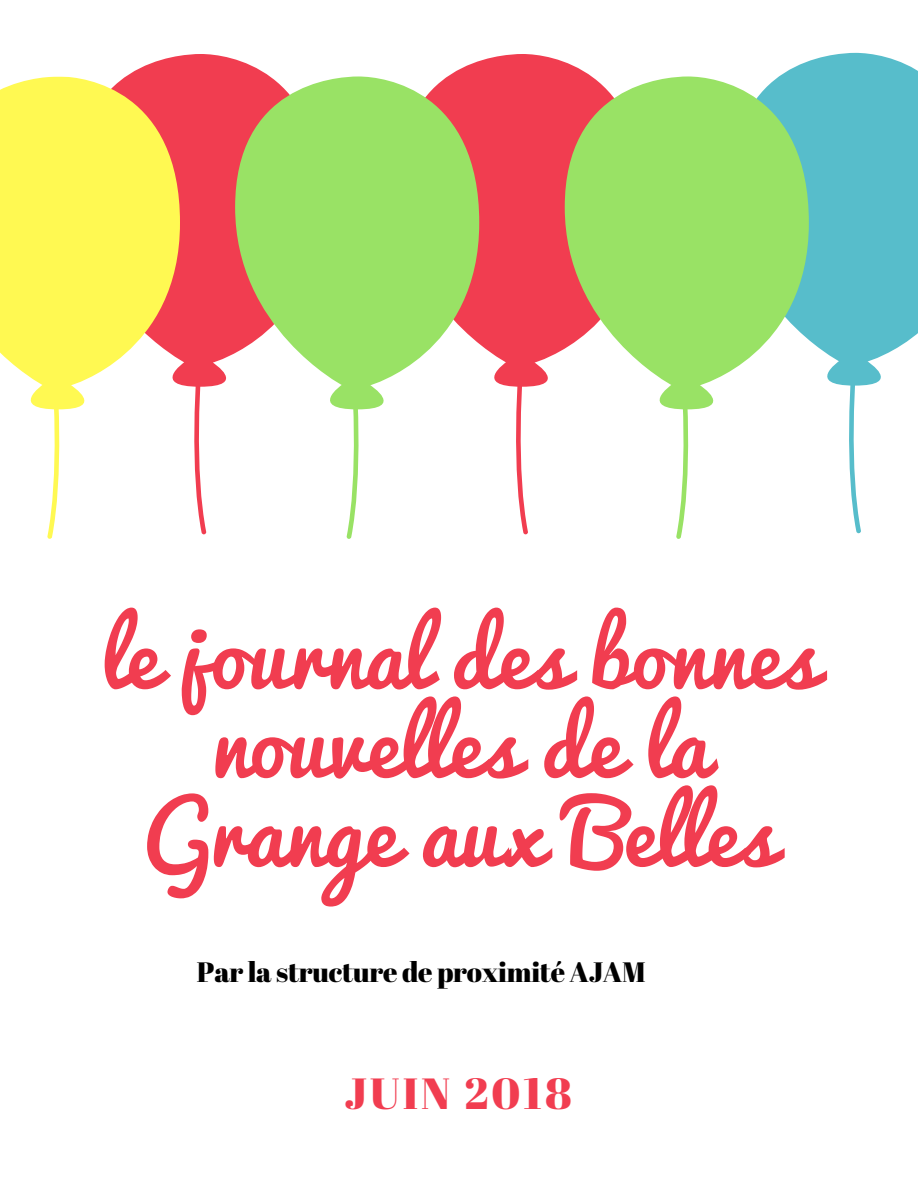
<style>
.page{position:relative;width:918px;height:1188px;background:#fff}
.page>*{position:absolute;margin:0;border:0;box-sizing:border-box;transform-origin:0 0}
.t1{font:87.15px/88.8px "Pacifico";color:#f13d50;text-align:center}
.t2{font:43.65px "Abril Fatface";letter-spacing:.07em;color:#f13d50}
.t3{font:28.05px "Abril Fatface";letter-spacing:-.01em;color:#000}
</style>
<div class="page">
<svg style="left:194px;top:387px;width:13px;height:147px"></svg>
<svg style="left:127px;top:54px;width:142px;height:333px;background:#f24b5c"></svg>
<svg style="left:47px;top:409px;width:19px;height:130px"></svg>
<svg style="left:0;top:76px;width:180px;height:333px;background:#fdea66"></svg>
<svg style="left:516px;top:387px;width:12px;height:147px"></svg>
<svg style="left:448px;top:54px;width:143px;height:333px;background:#f24d5e"></svg>
<svg style="left:346px;top:409px;width:20px;height:130px"></svg>
<svg style="left:235px;top:76px;width:244px;height:333px;fill:#99e265"></svg>
<svg style="left:849px;top:386px;width:12px;height:147px"></svg>
<svg style="left:780px;top:53px;width:138px;height:333px;background:#66c3cf"></svg>
<svg style="left:676px;top:409px;width:19px;height:130px"></svg>
<svg style="left:565px;top:76px;width:244px;height:333px;fill:#99e265"></svg>
<p class="t1" style="left:101px;top:615px;width:718px">le journal des bonnes nouvelles de la<br>Grange aux Belles</p>
<p class="t3" style="left:197px;top:952px;width:450px">Par la structure de proximité AJAM</p>
<p class="t2" style="left:344px;top:1062px;width:229px">JUIN 2018</p>
</div>
